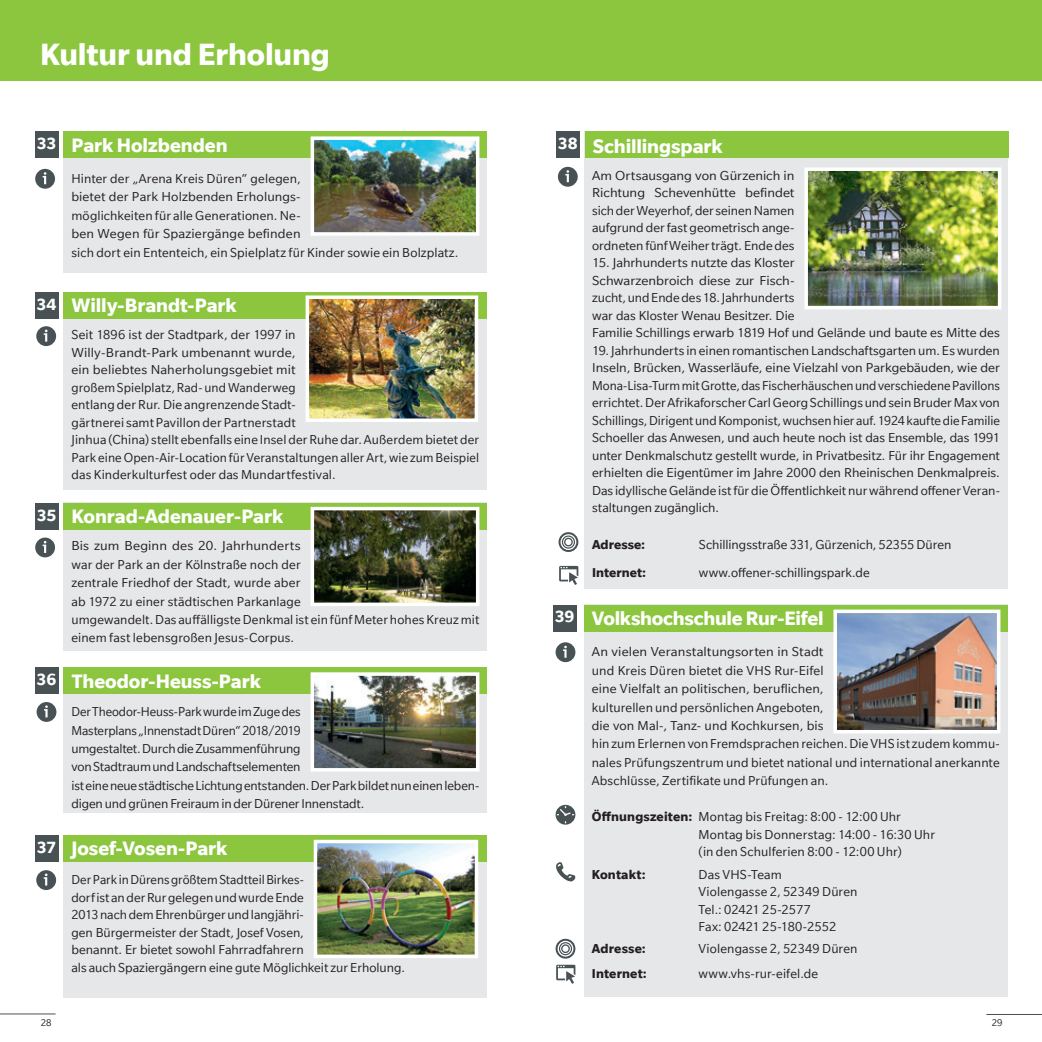
<style>
.page{position:relative;width:1042px;height:1042px;background:#fff}
.page>*{position:absolute;margin:0;border:0;box-sizing:border-box;transform-origin:0 0}
.t1{font:700 33.25px "Slate";letter-spacing:-.005em;color:#fff}
.t2{font:700 21px "Slate";letter-spacing:-.005em;color:#fff}
.t3{font:700 17.5px "Slate";letter-spacing:-.01em;color:#fff}
.t4{font:14px/17.5px "Slate";letter-spacing:.005em;color:#231f20}
.t5{font:14px/18.4px "Slate";letter-spacing:.005em;color:#231f20;scale:1.05 1}
.t6{font:14px/18.4px "Slate";letter-spacing:.005em;color:#231f20;scale:.96 1}
.t7{font:700 14px "Slate";letter-spacing:.005em;color:#231f20}
.t8{font:10.5px "Slate";color:#231f20}
.s1{font-weight:700}
</style>
<div class="page">
<hr style="left:0;top:1013px;width:56px;height:1px;background:#485255">
<hr style="left:986px;top:1014px;width:56px;height:1px;background:#485255">
<div style="left:0;top:0;width:1042px;height:80px;background:#8bc63e"></div>
<div style="left:64px;top:292px;width:423px;height:197px;background:#e6e7e9"></div>
<div style="left:64px;top:292px;width:423px;height:26px;background:#8bc63e"></div>
<div style="left:35px;top:292px;width:23px;height:26px;background:#485255"></div>
<img style="left:311px;top:300px;width:162px;height:117px">
<div style="left:306px;top:295px;width:172px;height:127px;border:4px solid #fff"></div>
<div style="left:584px;top:131px;width:423px;height:457px;background:#e6e7e9"></div>
<div style="left:585px;top:131px;width:423px;height:27px;background:#8bc63e"></div>
<div style="left:556px;top:131px;width:23px;height:27px;background:#485255"></div>
<div style="left:64px;top:835px;width:423px;height:162px;background:#e6e7e9"></div>
<div style="left:64px;top:835px;width:423px;height:26px;background:#8bc63e"></div>
<div style="left:35px;top:835px;width:23px;height:26px;background:#485255"></div>
<img style="left:319px;top:845px;width:154px;height:108px">
<div style="left:314px;top:840px;width:164px;height:118px;border:4px solid #fff"></div>
<img style="left:809px;top:172px;width:187px;height:132px">
<div style="left:804px;top:167px;width:197px;height:142px;border:4px solid #fff"></div>
<div style="left:36px;top:326px;width:20px;height:20px;background:#485255;border-radius:50%"></div>
<svg style="left:44px;top:330px;width:4px;height:12px"></svg>
<div style="left:36px;top:870px;width:20px;height:20px;background:#485255;border-radius:50%"></div>
<svg style="left:44px;top:873px;width:4px;height:12px"></svg>
<div style="left:558px;top:167px;width:20px;height:20px;background:#485255;border-radius:50%"></div>
<svg style="left:565px;top:170px;width:4px;height:12px"></svg>
<svg style="left:558px;top:532px;width:20px;height:20px"></svg>
<div style="left:560px;top:534px;width:16px;height:16px;border:1px solid #fff;border-radius:50%"></div>
<svg style="left:565px;top:539px;width:6px;height:6px"></svg>
<div style="left:563px;top:537px;width:11px;height:10px;border:1px solid #fff;border-radius:50%"></div>
<svg style="left:559px;top:566px;width:19px;height:19px"></svg>
<div style="left:584px;top:604px;width:423px;height:393px;background:#e6e7e9"></div>
<div style="left:64px;top:503px;width:423px;height:148px;background:#e6e7e9"></div>
<div style="left:64px;top:503px;width:423px;height:27px;background:#8bc63e"></div>
<div style="left:35px;top:503px;width:23px;height:27px;background:#485255"></div>
<img style="left:316px;top:512px;width:158px;height:89px">
<div style="left:311px;top:507px;width:168px;height:99px;border:4px solid #fff"></div>
<div style="left:64px;top:667px;width:423px;height:145px;background:#e6e7e9"></div>
<div style="left:64px;top:667px;width:423px;height:27px;background:#8bc63e"></div>
<div style="left:35px;top:667px;width:23px;height:27px;background:#485255"></div>
<img style="left:316px;top:677px;width:158px;height:89px">
<div style="left:311px;top:672px;width:168px;height:99px;border:4px solid #fff"></div>
<div style="left:584px;top:604px;width:423px;height:27px;background:#8bc63e"></div>
<div style="left:553px;top:604px;width:23px;height:27px;background:#485255"></div>
<div style="left:35px;top:537px;width:20px;height:20px;background:#485255;border-radius:50%"></div>
<svg style="left:43px;top:541px;width:3px;height:12px"></svg>
<div style="left:37px;top:702px;width:19px;height:20px;background:#485255;border-radius:50%"></div>
<svg style="left:44px;top:705px;width:4px;height:12px"></svg>
<div style="left:555px;top:642px;width:20px;height:20px;background:#485255;border-radius:50%"></div>
<svg style="left:563px;top:646px;width:4px;height:12px"></svg>
<svg style="left:555px;top:939px;width:20px;height:19px"></svg>
<div style="left:557px;top:941px;width:16px;height:15px;border:1px solid #fff;border-radius:50%"></div>
<div style="left:562px;top:945px;width:6px;height:7px;background:#fff;border-radius:50%"></div>
<div style="left:560px;top:943px;width:11px;height:11px;border:1px solid #fff;border-radius:50%"></div>
<svg style="left:556px;top:965px;width:19px;height:19px"></svg>
<div style="left:555px;top:805px;width:20px;height:19px;background:#485255;border-radius:50%"></div>
<svg style="left:557px;top:806px;width:16px;height:10px"></svg>
<svg style="left:556px;top:862px;width:19px;height:19px"></svg>
<img style="left:838px;top:614px;width:157px;height:114px">
<div style="left:833px;top:609px;width:167px;height:124px;border:4px solid #fff"></div>
<div style="left:64px;top:131px;width:423px;height:142px;background:#e6e7e9"></div>
<div style="left:64px;top:131px;width:423px;height:27px;background:#8bc63e"></div>
<div style="left:35px;top:131px;width:23px;height:27px;background:#485255"></div>
<img style="left:316px;top:141px;width:158px;height:90px">
<div style="left:311px;top:136px;width:168px;height:100px;border:4px solid #fff"></div>
<div style="left:35px;top:169px;width:20px;height:20px;background:#485255;border-radius:50%"></div>
<svg style="left:43px;top:172px;width:3px;height:12px"></svg>
<p class="t1" style="left:40px;top:35px;width:291px">Kultur und Erholung</p>
<p class="t3" style="left:37px;top:134px;width:21px">33</p>
<p class="t2" style="left:71px;top:134px;width:158px">Park Holzbenden</p>
<p class="t4" style="left:71px;top:169px;width:388px;line-height:18.4px">Hinter der „Arena Kreis Düren“ gelegen,<br>bietet der Park Holzbenden Erholungs-<br>möglichkeiten für alle Generationen. Ne-<br>ben Wegen für Spaziergänge befinden<br>sich dort ein Ententeich, ein Spielplatz für Kinder sowie ein Bolzplatz.</p>
<p class="t3" style="left:37px;top:294px;width:21px">34</p>
<p class="t2" style="left:71px;top:294px;width:167px">Willy-Brandt-Park</p>
<p class="t4" style="left:71px;top:326px;width:409px">Seit 1896 ist der Stadtpark, der 1997 in<br>Willy-Brandt-Park umbenannt wurde,<br>ein beliebtes Naherholungsgebiet mit<br>großem Spielplatz, Rad- und Wanderweg<br>entlang der Rur. Die angrenzende Stadt-<br>gärtnerei samt Pavillon der Partnerstadt<br>Jinhua (China) stellt ebenfalls eine Insel der Ruhe dar. Außerdem bietet der Park eine Open-Air-Location für Veranstaltungen aller Art, wie zum Beispiel das Kinderkulturfest oder das Mundartfestival.</p>
<p class="t3" style="left:37px;top:505px;width:21px">35</p>
<p class="t2" style="left:71px;top:505px;width:213px">Konrad-Adenauer-Park</p>
<p class="t5" style="left:71px;top:537px;width:390px">Bis zum Beginn des 20. Jahrhunderts<br>war der Park an der Kölnstraße noch der<br>zentrale Friedhof der Stadt, wurde aber<br>ab 1972 zu einer städtischen Parkanlage<br>umgewandelt. Das auffälligste Denkmal ist ein fünf Meter hohes Kreuz mit einem fast lebensgroßen Jesus-Corpus.</p>
<p class="t3" style="left:37px;top:670px;width:21px">36</p>
<p class="t2" style="left:72px;top:669px;width:191px">Theodor-Heuss-Park</p>
<p class="t3" style="left:37px;top:837px;width:21px">37</p>
<p class="t6" style="left:71px;top:702px;width:426px">Der Theodor-Heuss-Park wurde im Zuge des<br>Masterplans „Innenstadt Düren“ 2018/2019<br>umgestaltet. Durch die Zusammenführung<br>von Stadtraum und Landschaftselementen<br>ist eine neue städtische Lichtung entstanden. Der Park bildet nun einen leben&shy;digen und grünen Freiraum in der Dürener Innenstadt.</p>
<p class="t2" style="left:71px;top:837px;width:157px">Josef-Vosen-Park</p>
<p class="t4" style="left:71px;top:871px;width:335px">Der Park in Dürens größtem Stadtteil Birkes-<br>dorf ist an der Rur gelegen und wurde Ende<br>2013 nach dem Ehrenbürger und langjähri-<br>gen Bürgermeister der Stadt, Josef Vosen,<br>benannt. Er bietet sowohl Fahrradfahrern<br>als auch Spaziergängern eine gute Möglichkeit zur Erholung.</p>
<p class="t3" style="left:558px;top:134px;width:21px">38</p>
<p class="t2" style="left:593px;top:135px;width:131px">Schillingspark</p>
<p class="t5" style="left:592px;top:166px;width:194px;line-height:17.5px;text-align:justify">Am Ortsausgang von Gürzenich in Richtung Schevenhütte befindet sich der Weyerhof, der seinen Namen aufgrund der fast geometrisch ange&shy;ordneten fünf Weiher trägt. Ende des</p>
<p class="t4" style="left:592px;top:254px;width:409px">15. Jahrhunderts nutzte das Kloster<br>Schwarzenbroich diese zur Fisch-<br>zucht, und Ende des 18. Jahrhunderts<br>war das Kloster Wenau Besitzer. Die<br>Familie Schillings erwarb 1819 Hof und Gelände und baute es Mitte des</p>
<p class="t4" style="left:592px;top:341px;width:409px;text-align:justify">19. Jahrhunderts in einen romantischen Landschaftsgarten um. Es wurden Inseln, Brücken, Wasserläufe, eine Vielzahl von Parkgebäuden, wie der Mona-Lisa-Turm mit Grotte, das Fischerhäuschen und verschiedene Pavillons errichtet. Der Afrikaforscher Carl Georg Schillings und sein Bruder Max von Schillings, Dirigent und Komponist, wuchsen hier auf. 1924 kaufte die Familie Schoeller das Anwesen, und auch heute noch ist das Ensemble, das 1991 unter Denkmalschutz gestellt wurde, in Privatbesitz. Für ihr Engagement erhielten die Eigentümer im Jahre 2000 den Rheinischen Denkmalpreis.<br>Das idyllische Gelände ist für die Öffentlichkeit nur während offener Veran&shy;staltungen zugänglich.</p>
<p class="t7" style="left:592px;top:536px;width:55px">Adresse:</p>
<p class="t4" style="left:699px;top:535px;width:254px">Schillingsstraße 331, Gürzenich, 52355 Düren</p>
<p class="t7" style="left:592px;top:564px;width:55px">Internet:</p>
<p class="t4" style="left:699px;top:563px;width:172px">www.offener-schillingspark.de</p>
<p class="t3" style="left:555px;top:607px;width:21px">39</p>
<p class="t2" style="left:592px;top:607px;width:233px">Volkshochschule Rur-Eifel</p>
<p class="t5" style="left:592px;top:643px;width:390px">An vielen Veranstaltungsorten in Stadt<br>und Kreis Düren bietet die VHS Rur-Eifel<br>eine Vielfalt an politischen, beruflichen,<br>kulturellen und persönlichen Angeboten,<br>die von Mal-, Tanz- und Kochkursen, bis<br>hin zum Erlernen von Fremdsprachen reichen. Die VHS ist zudem kommu&shy;nales Prüfungszentrum und bietet national und international anerkannte Abschlüsse, Zertifikate und Prüfungen an.</p>
<p class="t4" style="left:592px;top:808px;width:311px"><span class="s1">Öffnungszeiten:</span> Montag bis Freitag: 8:00 - 12:00 Uhr</p>
<p class="t4" style="left:698px;top:825px;width:238px">Montag bis Donnerstag: 14:00 - 16:30 Uhr (in den Schulferien 8:00 - 12:00 Uhr)</p>
<p class="t7" style="left:592px;top:866px;width:55px">Kontakt:</p>
<p class="t4" style="left:698px;top:865px;width:160px">Das VHS-Team<br>Violengasse 2, 52349 Düren<br>Tel.: 02421 25-2577<br>Fax: 02421 25-180-2552</p>
<p class="t7" style="left:592px;top:941px;width:56px">Adresse:</p>
<p class="t4" style="left:698px;top:940px;width:160px">Violengasse 2, 52349 Düren</p>
<p class="t7" style="left:592px;top:965px;width:57px">Internet:</p>
<p class="t4" style="left:698px;top:964px;width:121px">www.vhs-rur-eifel.de</p>
<p class="t8" style="left:41px;top:1017px;width:12px">28</p>
<p class="t8" style="left:992px;top:1017px;width:12px">29</p>
</div>
